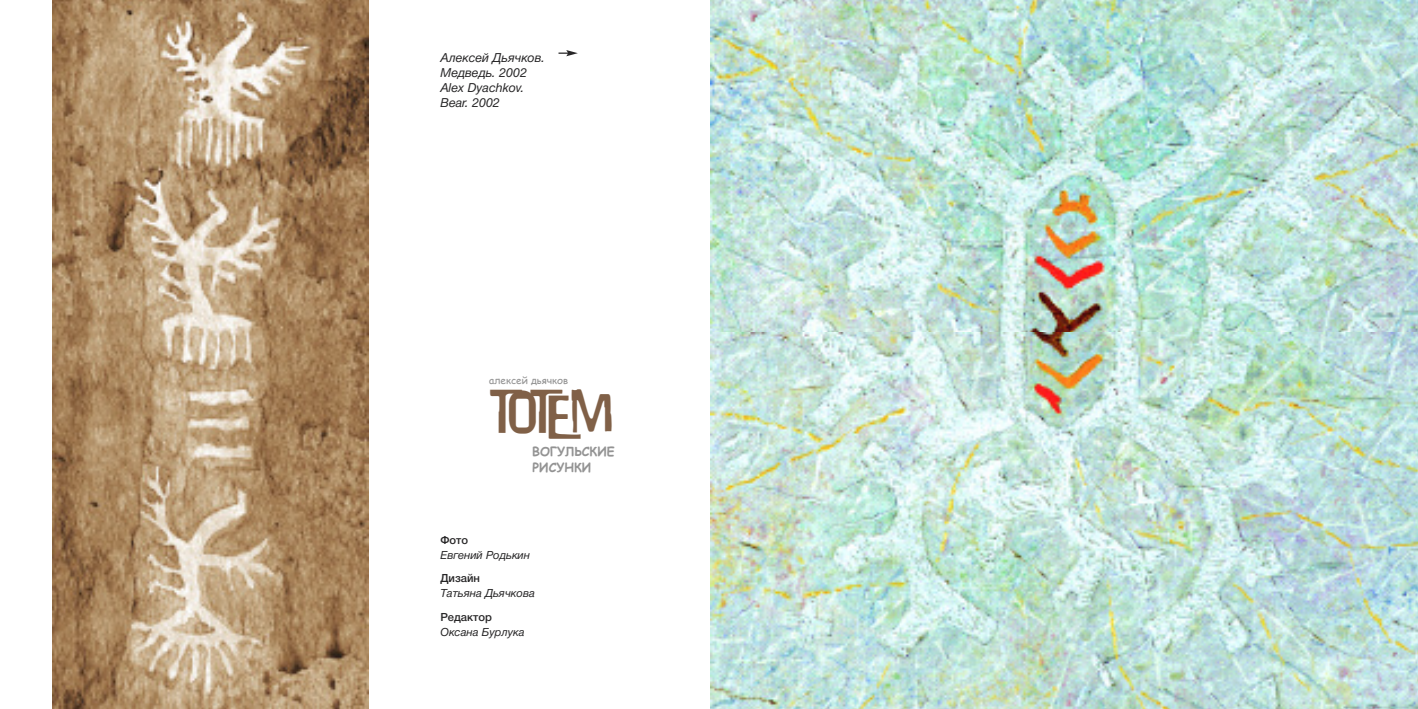
<style>
.page{position:relative;width:1418px;height:709px;background:#fff}
.page>*{position:absolute;margin:0;border:0;box-sizing:border-box;transform-origin:0 0}
.t1{font:37.5px "Will Robinson";color:#806047}
.t2{font:italic 12.5px/15px "Helvetica Neue Cyr";color:#272627}
.t3{font:700 12.5px/16.2px "Comic Sans MS";color:#939393}
.t4{font:italic 11.25px "Helvetica Neue Cyr";color:#272627}
.t5{font:500 11.25px "Helvetica Neue Cyr";color:#272627}
.t6{font:10px "Comic Sans MS";color:#939393}
</style>
<div class="page">
<img style="left:53px;top:0;width:316px;height:709px">
<img style="left:710px;top:0;width:707px;height:709px">
<svg style="left:558px;top:50px;width:20px;height:6px"></svg>
<p class="t2" style="left:440px;top:51px;width:106px">Алексей Дьячков.<br>Медведь. 2002<br>Alex Dyachkov.<br>Bear. 2002</p>
<p class="t6" style="left:489px;top:372px;width:81px">алексей дьячков</p>
<h1 class="t1" style="left:496px;top:390px;width:119px">TO TE M</h1>
<p class="t3" style="left:532px;top:443px;width:84px">ВОГУЛЬСКИЕ<br>РИСУНКИ</p>
<p class="t5" style="left:440px;top:535px;width:29px">Фото</p>
<p class="t4" style="left:440px;top:550px;width:91px">Евгений Родькин</p>
<p class="t5" style="left:440px;top:574px;width:41px">Дизайн</p>
<p class="t4" style="left:440px;top:589px;width:96px">Татьяна Дьячкова</p>
<p class="t5" style="left:440px;top:613px;width:53px">Редактор</p>
<p class="t4" style="left:440px;top:628px;width:86px">Оксана Бурлука</p>
</div>
